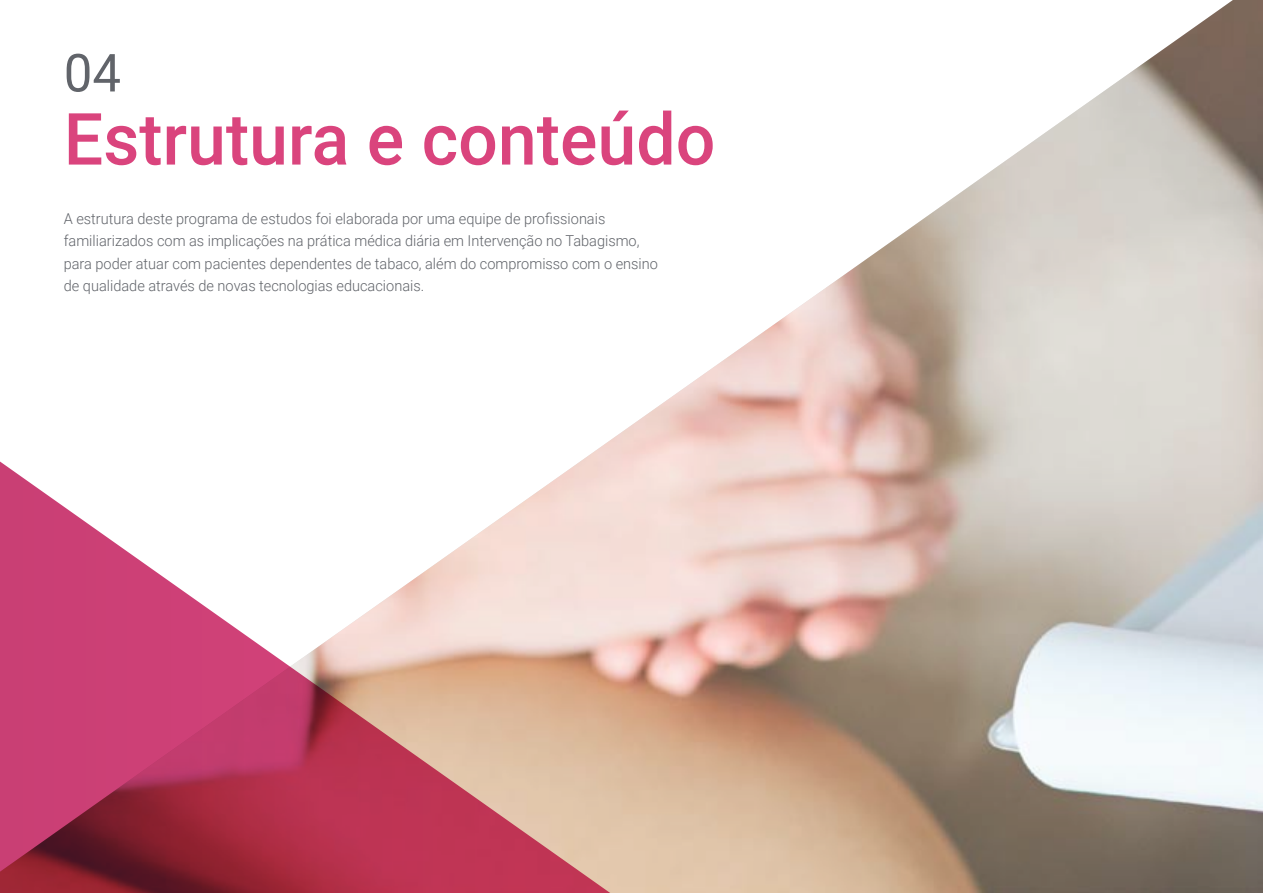
<style>
.page{position:relative;width:1263px;height:893px;background:#fff}
.page>*{position:absolute;margin:0;border:0;box-sizing:border-box;transform-origin:0 0}
.t1{font:500 72px "Roboto";color:#da447d}
.t2{font:52.5px "Roboto";color:#61646a}
.t3{font:300 15px/22.5px "Roboto";color:#61646a}
</style>
<div class="page">
<img style="left:602px;top:0;width:661px;height:893px">
<svg style="left:0;top:446px;width:640px;height:447px"></svg>
<h2 class="t2" style="left:64px;top:36px;width:59px">04</h2>
<h1 class="t1" style="left:64px;top:89px;width:653px">Estrutura e conteúdo</h1>
<p class="t3" style="left:64px;top:207px;width:596px">A estrutura deste programa de estudos foi elaborada por uma equipe de profissionais familiarizados com as implicações na prática médica diária em Intervenção no Tabagismo, para poder atuar com pacientes dependentes de tabaco, além do compromisso com o ensino de qualidade através de novas tecnologias educacionais.</p>
</div>
